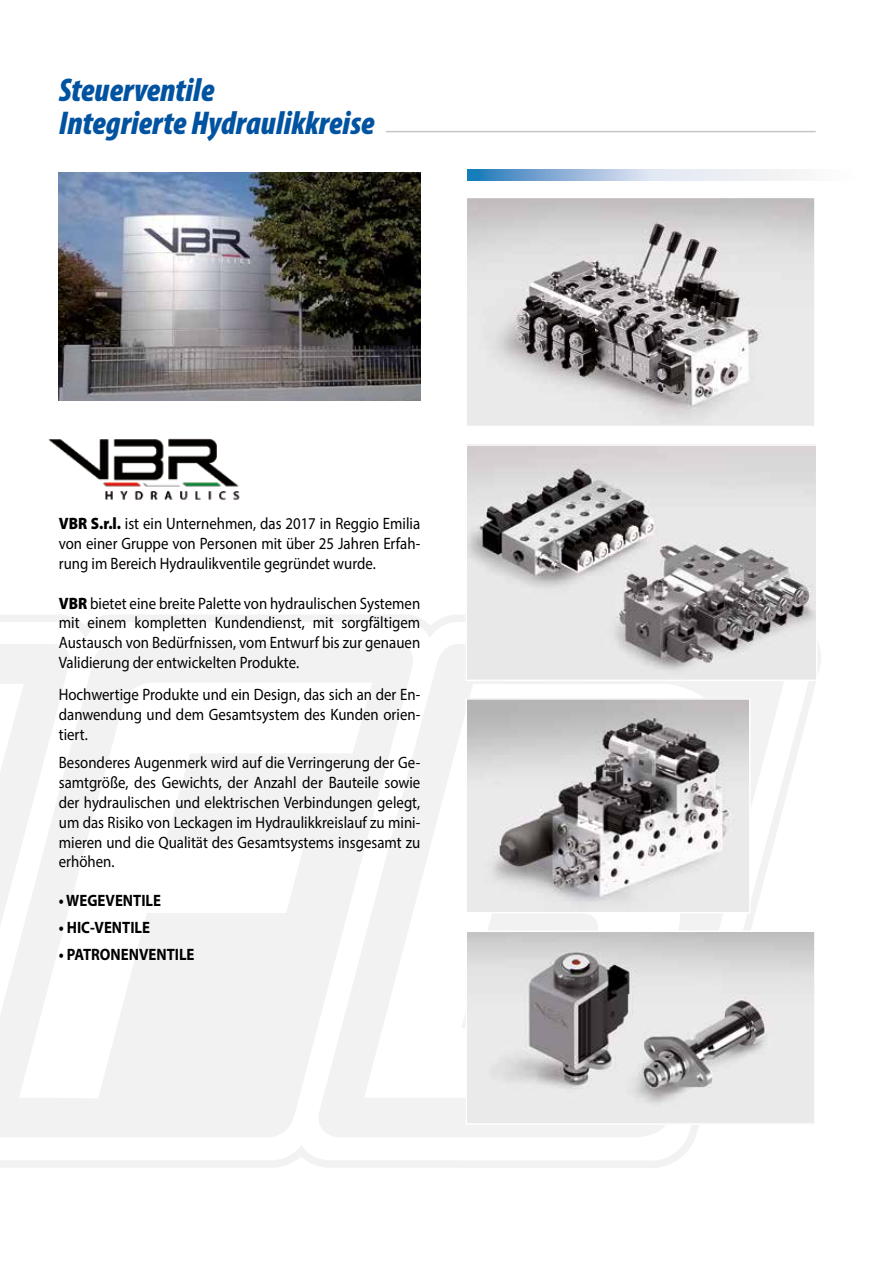
<style>
.page{position:relative;width:893px;height:1263px;background:#fff}
.page>*{position:absolute;margin:0;border:0;box-sizing:border-box;transform-origin:0 0}
.t1{font:italic 900 condensed 33px/33px "Myriad Pro";color:#0053a1}
.t2{font:16.5px/19.8px "Myriad Pro";color:#000;text-align:justify;scale:.9 1}
.t3{font:700 16.5px "Myriad Pro";color:#000;scale:.9 1}
.s1{font-weight:900}
</style>
<div class="page">
<svg style="left:0;top:615px;width:821px;height:553px"></svg>
<svg style="left:71px;top:643px;width:245px;height:495px"></svg>
<svg style="left:316px;top:643px;width:473px;height:495px"></svg>
<svg style="left:71px;top:682px;width:301px;height:416px;fill:#f2f2f2"></svg>
<svg style="left:364px;top:683px;width:373px;height:417px"></svg>
<svg style="left:0;top:643px;width:71px;height:495px"></svg>
<svg style="left:468px;top:170px;width:325px;height:10px;background:#b0c9e3"></svg>
<img style="left:48px;top:438px;width:192px;height:62px">
<img style="left:59px;top:172px;width:361px;height:229px">
<img style="left:468px;top:200px;width:345px;height:224px">
<div style="left:465px;top:197px;width:351px;height:230px;border:2px solid #fff"></div>
<img style="left:468px;top:701px;width:279px;height:209px">
<div style="left:465px;top:698px;width:285px;height:215px;border:2px solid #fff"></div>
<img style="left:468px;top:447px;width:346px;height:231px">
<div style="left:465px;top:444px;width:352px;height:237px;border:2px solid #fff"></div>
<img style="left:468px;top:933px;width:345px;height:189px">
<div style="left:465px;top:930px;width:351px;height:195px;border:2px solid #fff"></div>
<hr style="left:386px;top:131px;width:430px;height:1px;background:#c6c6c6">
<h1 class="t1" style="left:59px;top:72px;width:317px">Steuerventile<br>Integrierte Hydraulikkreise</h1>
<p class="t2" style="left:59px;top:514px;width:403px"><span class="s1">VBR S.r.l.</span> ist ein Unternehmen, das 2017 in Reggio Emilia von einer Gruppe von Personen mit über 25 Jahren Erfah&shy;rung im Bereich Hydraulikventile gegründet wurde.</p>
<p class="t2" style="left:59px;top:593px;width:403px"><span class="s1">VBR</span> bietet eine breite Palette von hydraulischen Systemen mit einem kompletten Kundendienst, mit sorgfältigem Austausch von Bedürfnissen, vom Entwurf bis zur genauen Validierung der entwickelten Produkte.</p>
<p class="t2" style="left:59px;top:684px;width:403px">Hochwertige Produkte und ein Design, das sich an der En&shy;danwendung und dem Gesamtsystem des Kunden orien&shy;tiert.</p>
<p class="t2" style="left:59px;top:753px;width:403px">Besonderes Augenmerk wird auf die Verringerung der Ge&shy;samtgröße, des Gewichts, der Anzahl der Bauteile sowie der hydraulischen und elektrischen Verbindungen gelegt, um das Risiko von Leckagen im Hydraulikkreislauf zu mini&shy;mieren und die Qualität des Gesamtsystems insgesamt zu erhöhen.</p>
<p class="t3" style="left:59px;top:890px;width:115px">• WEGEVENTILE</p>
<p class="t3" style="left:59px;top:917px;width:103px">• HIC-VENTILE</p>
<p class="t3" style="left:59px;top:944px;width:152px">• PATRONENVENTILE</p>
</div>
